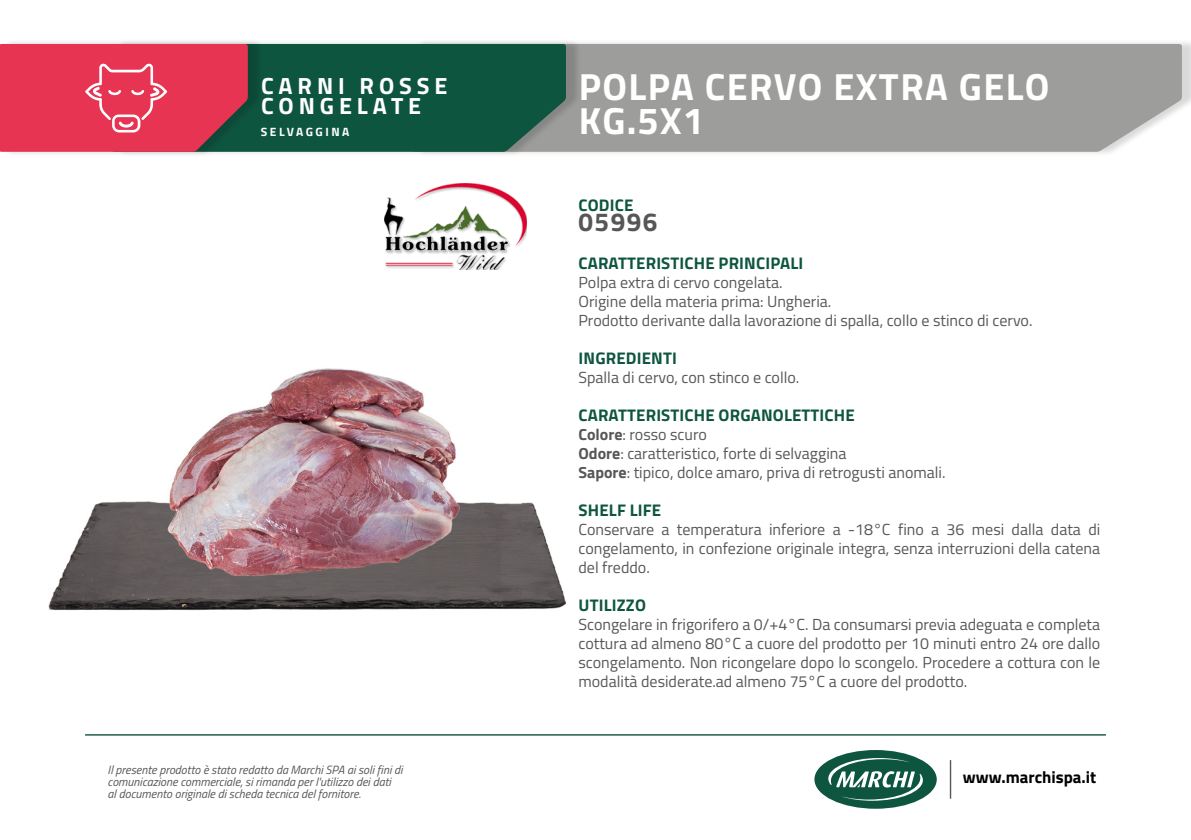
<style>
.page{position:relative;width:1191px;height:840px;background:#fff}
.page>*{position:absolute;margin:0;border:0;box-sizing:border-box;transform-origin:0 0}
.t1{font:700 37.8px/34.2px "Titillium Web";letter-spacing:.04em;color:#fff}
.t2{font:700 26px "Titillium Web";letter-spacing:.06em;color:#575756}
.t3{font:700 23.4px "Titillium Web";letter-spacing:.21em;color:#fff}
.t4{font:700 16.8px "Titillium Web";letter-spacing:.01em;color:#0e5540}
.t5{font:700 16.8px "Titillium Web";color:#000}
.t6{font:16px/19px "Titillium Web";color:#575756;text-align:justify}
.t7{font:italic 12px/12px "Titillium Web";color:#575756}
.t8{font:700 12px "Titillium Web";letter-spacing:.21em;color:#fff}
.s1{font-weight:700}
</style>
<div class="page">
<hr style="left:949px;top:759px;width:2px;height:39px;background:#575756">
<div style="left:814px;top:749px;width:122px;height:59px;background:#0e5540;border-radius:50%"></div>
<svg style="left:828px;top:757px;width:95px;height:43px"></svg>
<hr style="left:85px;top:733px;width:1021px;height:2px;background:#0e5540">
<div style="left:416px;top:39px;width:775px;height:118px;background:#000;opacity:.15"></div>
<div style="left:581px;top:44px;width:600px;height:108px;background:#9d9d9c"></div>
<div style="left:116px;top:39px;width:465px;height:118px;background:#000;opacity:.15"></div>
<div style="left:263px;top:44px;width:303px;height:108px;background:#0e5540"></div>
<div style="left:4px;top:38px;width:259px;height:119px;background:#000;opacity:.15"></div>
<svg style="left:0;top:44px;width:248px;height:108px"></svg>
<img style="left:48px;top:368px;width:519px;height:243px">
<img style="left:384px;top:183px;width:142px;height:86px">
<p class="t3" style="left:261px;top:68px;width:188px">CARNI ROSSE</p>
<p class="t3" style="left:261px;top:88px;width:162px">CONGELATE</p>
<p class="t8" style="left:261px;top:123px;width:90px">SELVAGGINA</p>
<p class="t3" style="left:302px;top:85px;width:91px">CARNE</p>
<p class="t7" style="left:108px;top:762px;width:296px">Il presente prodotto è stato redatto da Marchi SPA ai soli fini di comunicazione commerciale, si rimanda per l'utilizzo dei dati<br>al documento originale di scheda tecnica del fornitore.</p>
<p class="t1" style="left:578px;top:68px;width:472px">POLPA CERVO EXTRA GELO<br>KG.5X1</p>
<p class="t4" style="left:578px;top:192px;width:56px">CODICE</p>
<p class="t2" style="left:578px;top:201px;width:81px">05996</p>
<p class="t4" style="left:578px;top:250px;width:226px">CARATTERISTICHE PRINCIPALI</p>
<p class="t6" style="left:578px;top:271px;width:205px">Polpa extra di cervo congelata.</p>
<p class="t6" style="left:578px;top:290px;width:254px">Origine della materia prima: Ungheria.</p>
<p class="t6" style="left:578px;top:309px;width:455px">Prodotto derivante dalla lavorazione di spalla, collo e stinco di cervo.</p>
<p class="t4" style="left:578px;top:345px;width:100px">INGREDIENTI</p>
<p class="t6" style="left:578px;top:366px;width:222px">Spalla di cervo, con stinco e collo.</p>
<p class="t4" style="left:578px;top:402px;width:278px">CARATTERISTICHE ORGANOLETTICHE</p>
<p class="t6" style="left:578px;top:423px;width:130px"><span class="s1">Colore</span>: rosso scuro</p>
<p class="t6" style="left:578px;top:442px;width:269px"><span class="s1">Odore</span>: caratteristico, forte di selvaggina</p>
<p class="t6" style="left:578px;top:461px;width:368px"><span class="s1">Sapore</span>: tipico, dolce amaro, priva di retrogusti anomali.</p>
<p class="t4" style="left:578px;top:497px;width:84px">SHELF LIFE</p>
<p class="t6" style="left:578px;top:518px;width:523px">Conservare a temperatura inferiore a -18°C fino a 36 mesi dalla data di congelamento, in confezione originale integra, senza interruzioni della catena del freddo.</p>
<p class="t4" style="left:578px;top:592px;width:69px">UTILIZZO</p>
<p class="t6" style="left:578px;top:613px;width:523px">Scongelare in frigorifero a 0/+4°C. Da consumarsi previa adeguata e completa cottura ad almeno 80°C a cuore del prodotto per 10 minuti entro 24 ore dallo scongelamento. Non ricongelare dopo lo scongelo. Procedere a cottura con le modalità desiderate.ad almeno 75°C a cuore del prodotto.</p>
<p class="t5" style="left:963px;top:764px;width:135px">www.marchispa.it</p>
</div>
